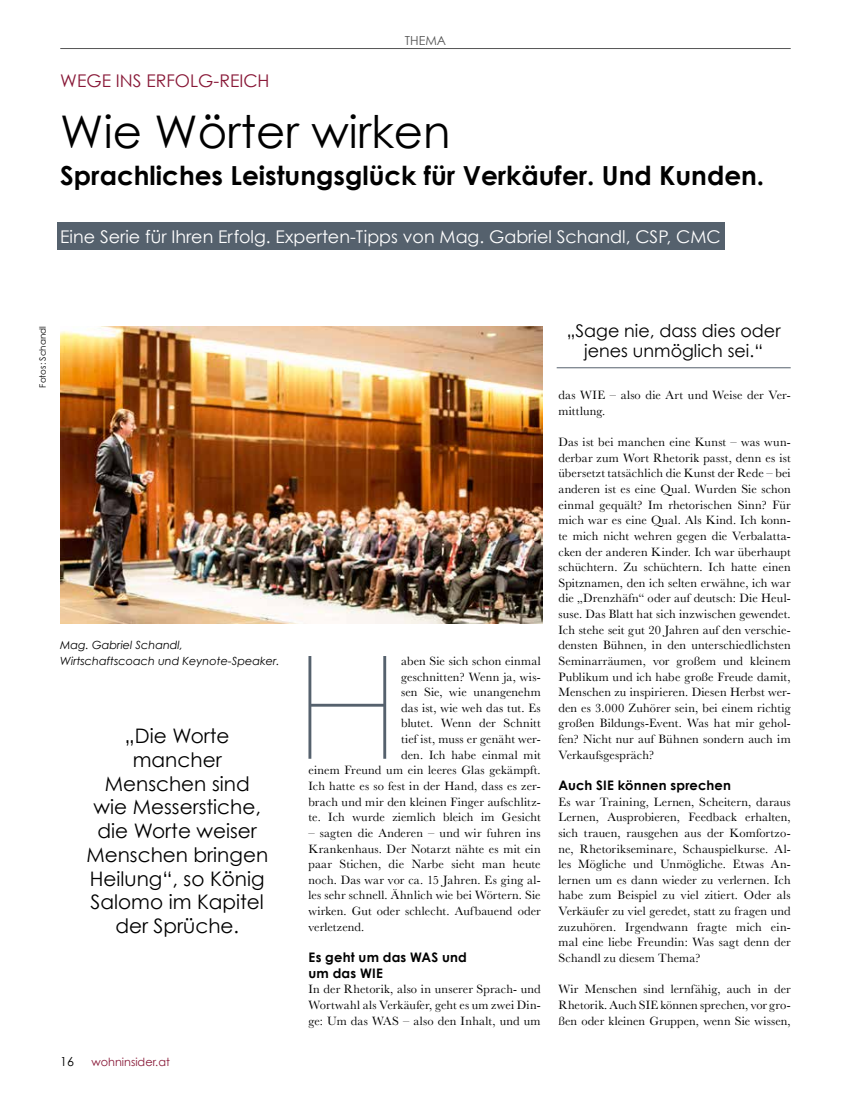
<style>
.page{position:relative;width:851px;height:1099px;background:#fff}
.page>*{position:absolute;margin:0;border:0;box-sizing:border-box;transform-origin:0 0}
.t1{font:200 143.75px "Helvetica Neue";color:#55616d}
.t2{font:45px "Century Gothic";color:#000}
.t3{font:700 26.25px "Century Gothic";color:#000}
.t4{font:20px/23.8px "Century Gothic";color:#000;text-align:center}
.t5{font:17.5px "Century Gothic";color:#fff}
.t6{font:17.5px/20px "Century Gothic";color:#000;text-align:center}
.t7{font:17.5px "Century Gothic";color:#881837}
.t8{font:700 13.12px/15.6px "Century Gothic";letter-spacing:.015em;color:#000}
.t9{font:12.5px/15.6px "Baskerville";letter-spacing:.01em;color:#000;text-align:justify}
.t10{font:12.5px "Century Gothic";color:#565656}
.t11{font:12.5px "Century Gothic";color:#000}
.t12{font:italic 11.25px/15.6px "Century Gothic";color:#000}
.t13{font:11.25px "Century Gothic";color:#881837}
.t14{font:8.75px "Century Gothic";color:#000}
</style>
<div class="page">
<hr style="left:60px;top:48px;width:730px;height:1px;background:#565656">
<div style="left:57px;top:223px;width:667px;height:27px;background:#55616d"></div>
<img style="left:60px;top:326px;width:482px;height:298px">
<hr style="left:556px;top:367px;width:234px;height:1px;background:#55616d">
<p class="t10" style="left:405px;top:33px;width:43px">THEMA</p>
<h3 class="t7" style="left:60px;top:69px;width:211px">WEGE INS ERFOLG-REICH</h3>
<h2 class="t2" style="left:60px;top:104px;width:392px">Wie Wörter wirken</h2>
<h3 class="t3" style="left:60px;top:159px;width:705px">Sprachliches Leistungsglück für Verkäufer. Und Kunden.</h3>
<h3 class="t5" style="left:60px;top:226px;width:662px">Eine Serie für Ihren Erfolg. Experten-Tipps von Mag. Gabriel Schandl, CSP, CMC</h3>
<p class="t14" style="left:37px;top:387px;width:63px;rotate:-90deg">Fotos: Schandl</p>
<p class="t12" style="left:60px;top:637px;width:221px">Mag. Gabriel Schandl,<br>Wirtschaftscoach und Keynote-Speaker.</p>
<h3 class="t4" style="left:86px;top:723px;width:183px">„Die Worte mancher<br>Menschen sind wie Messerstiche, die Worte weiser<br>Menschen bringen<br>Heilung“, so König<br>Salomo im Kapitel der Sprüche.</h3>
<p class="t11" style="left:60px;top:1053px;width:15px">16</p>
<p class="t13" style="left:91px;top:1054px;width:80px">wohninsider.at</p>
<h1 class="t1" style="left:301px;top:596px;width:95px">H</h1>
<p class="t9" style="left:308px;top:653px;width:234px;text-align:right">aben Sie sich schon einmal<br>geschnitten? Wenn ja, wis-<br>sen Sie, wie unangenehm<br>das ist, wie weh das tut. Es<br>blutet. Wenn der Schnitt<br>tief ist, muss er genäht wer-<br>den. Ich habe einmal mit<br>einem Freund um ein leeres Glas gekämpft.<br>Ich hatte es so fest in der Hand, dass es zer&shy;brach und mir den kleinen Finger aufschlitz&shy;te. Ich wurde ziemlich bleich im Gesicht</p>
<p class="t9" style="left:308px;top:825px;width:234px">– sagten die Anderen – und wir fuhren ins Krankenhaus. Der Notarzt nähte es mit ein paar Stichen, die Narbe sieht man heute noch. Das war vor ca. 15 Jahren. Es ging al&shy;les sehr schnell. Ähnlich wie bei Wörtern. Sie wirken. Gut oder schlecht. Aufbauend oder verletzend.</p>
<p class="t8" style="left:308px;top:949px;width:160px">Es geht um das WAS und um das WIE</p>
<p class="t9" style="left:308px;top:981px;width:234px">In der Rhetorik, also in unserer Sprach- und Wortwahl als Verkäufer, geht es um zwei Din&shy;ge: Um das WAS – also den Inhalt, und um</p>
<h3 class="t6" style="left:566px;top:320px;width:215px">„Sage nie, dass dies oder jenes unmöglich sei.“</h3>
<p class="t9" style="left:558px;top:387px;width:234px">das WIE – also die Art und Weise der Ver&shy;mittlung.</p>
<p class="t9" style="left:558px;top:434px;width:234px">Das ist bei manchen eine Kunst – was wun&shy;derbar zum Wort Rhetorik passt, denn es ist übersetzt tatsächlich die Kunst der Rede – bei anderen ist es eine Qual. Wurden Sie schon einmal gequält? Im rhetorischen Sinn? Für mich war es eine Qual. Als Kind. Ich konn&shy;te mich nicht wehren gegen die Verbalatta&shy;cken der anderen Kinder. Ich war überhaupt schüchtern. Zu schüchtern. Ich hatte einen Spitznamen, den ich selten erwähne, ich war die „Drenzhäfn“ oder auf deutsch: Die Heul&shy;suse. Das Blatt hat sich inzwischen gewendet.<br>Ich stehe seit gut 20 Jahren auf den verschie&shy;densten Bühnen, in den unterschiedlichsten Seminarräumen, vor großem und kleinem Publikum und ich habe große Freude damit, Menschen zu inspirieren. Diesen Herbst wer&shy;den es 3.000 Zuhörer sein, bei einem richtig großen Bildungs-Event. Was hat mir gehol&shy;fen? Nicht nur auf Bühnen sondern auch im Verkaufsgespräch?</p>
<p class="t8" style="left:558px;top:777px;width:174px">Auch SIE können sprechen</p>
<p class="t9" style="left:558px;top:794px;width:234px">Es war Training, Lernen, Scheitern, daraus Lernen, Ausprobieren, Feedback erhalten, sich trauen, rausgehen aus der Komfortzo&shy;ne, Rhetorikseminare, Schauspielkurse. Al&shy;les Mögliche und Unmögliche. Etwas An&shy;lernen um es dann wieder zu verlernen. Ich habe zum Beispiel zu viel zitiert. Oder als Verkäufer zu viel geredet, statt zu fragen und zuzuhören. Irgendwann fragte mich ein&shy;mal eine liebe Freundin: Was sagt denn der Schandl zu diesem Thema?</p>
<p class="t9" style="left:558px;top:981px;width:234px">Wir Menschen sind lernfähig, auch in der Rhetorik. Auch SIE können sprechen, vor gro&shy;ßen oder kleinen Gruppen, wenn Sie wissen,</p>
</div>
